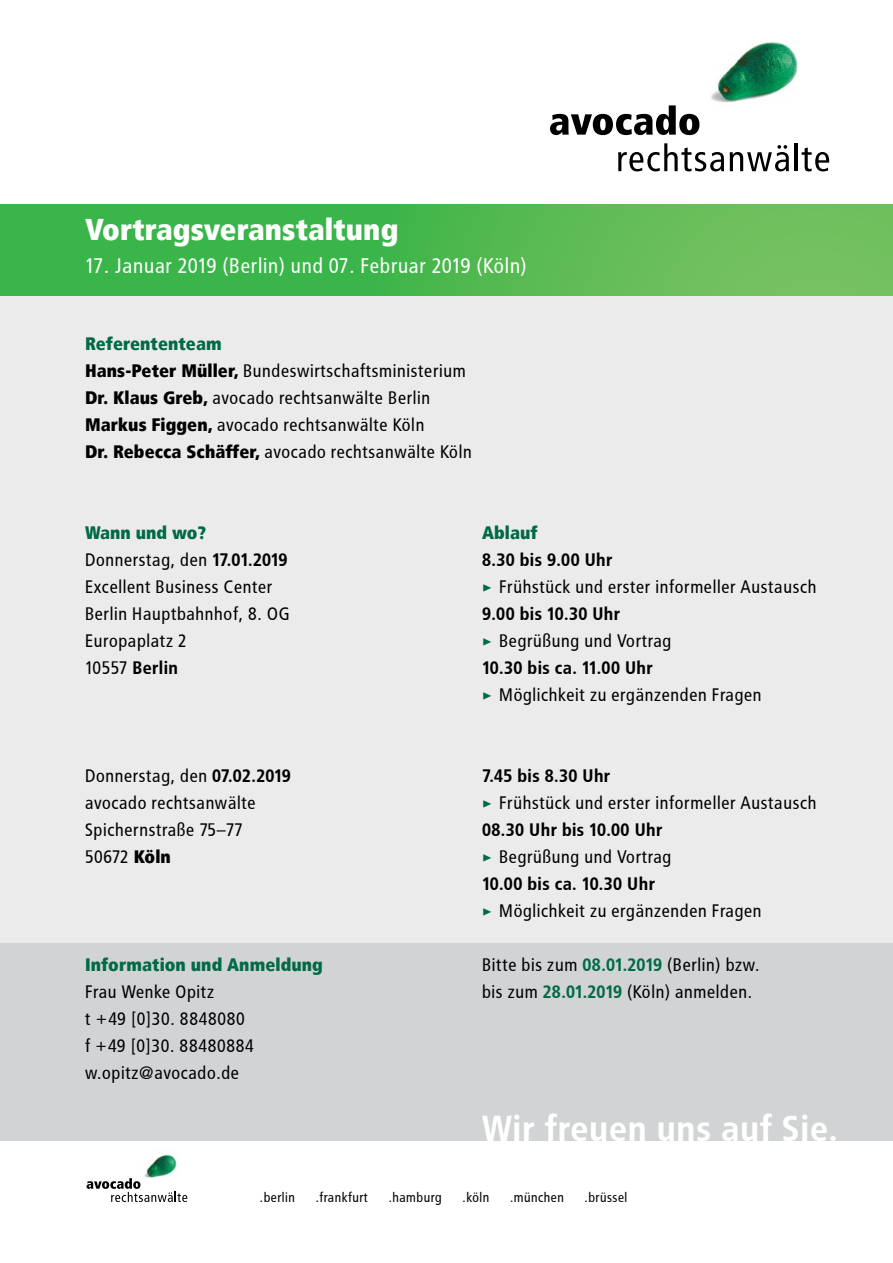
<style>
.page{position:relative;width:893px;height:1263px;background:#fff}
.page>*{position:absolute;margin:0;border:0;box-sizing:border-box;transform-origin:0 0}
.t1{font:700 36px "Avocado";color:#fff}
.t2{font:900 30px "Avocado";color:#fff}
.t3{font:21px "Avocado";color:#fff}
.t4{font:18px/27px "Avocado";color:#000}
.t5{font:900 18px "Avocado";color:#006a45}
.t6{font:13.5px "Avocado";color:#000}
.s1{font-weight:900;color:#006a45}
.s2{font-weight:900}
.s3{font-weight:700}
.s4{font-weight:700;color:#006a45}
</style>
<div class="page">
<div style="left:0;top:296px;width:893px;height:845px;background:#ebebec"></div>
<img style="left:144px;top:1154px;width:33px;height:24px">
<svg style="left:87px;top:1178px;width:100px;height:24px"></svg>
<img style="left:711px;top:42px;width:87px;height:61px">
<svg style="left:550px;top:105px;width:149px;height:30px"></svg>
<svg style="left:618px;top:143px;width:106px;height:28px"></svg>
<svg style="left:730px;top:145px;width:59px;height:26px"></svg>
<hr style="left:795px;top:143px;width:3px;height:28px;background:#000">
<svg style="left:802px;top:147px;width:27px;height:24px"></svg>
<svg style="left:0;top:204px;width:893px;height:92px;background:#50b951"></svg>
<div style="left:0;top:944px;width:893px;height:197px;background:#d1d3d4"></div>
<h2 class="t2" style="left:85px;top:211px;width:315px">Vortragsveranstaltung</h2>
<p class="t3" style="left:85px;top:254px;width:444px">17. Januar 2019 (Berlin) und 07. Februar 2019 (Köln)</p>
<p class="t4" style="left:85px;top:330px;width:389px"><span class="s1">Referententeam<br></span><span class="s2">Hans-Peter Müller,</span> Bundeswirtschaftsministerium <span class="s2">Dr. Klaus Greb,</span> avocado rechtsanwälte Berlin <span class="s2">Markus Figgen,</span> avocado rechtsanwälte Köln<br><span class="s2">Dr. Rebecca Schäffer,</span> avocado rechtsanwälte Köln</p>
<p class="t4" style="left:85px;top:519px;width:207px"><span class="s1">Wann und wo?<br></span>Donnerstag, den <span class="s3">17.01.2019<br></span>Excellent Business Center<br>Berlin Hauptbahnhof, 8. OG<br>Europaplatz 2<br>10557 <span class="s3">Berlin</span></p>
<p class="t4" style="left:85px;top:762px;width:208px">Donnerstag, den <span class="s3">07.02.2019 </span>avocado rechtsanwälte<br>Spichernstraße 75–77<br>50672 <span class="s2">Köln</span></p>
<p class="t5" style="left:85px;top:953px;width:239px">Information und Anmeldung</p>
<p class="t4" style="left:85px;top:978px;width:171px">Frau Wenke Opitz<br>t +49 [0]30. 8848080 f +49 [0]30. 88480884 w.opitz@avocado.de</p>
<p class="t5" style="left:482px;top:521px;width:57px">Ablauf</p>
<p class="t4" style="left:482px;top:546px;width:336px"><span class="s3">8.30 bis 9.00 Uhr<br></span><span class="s4">¬</span> Frühstück und erster informeller Austausch<br><span class="s3">9.00 bis 10.30 Uhr<br></span><span class="s4">¬</span> Begrüßung und Vortrag<br><span class="s3">10.30 bis ca. 11.00 Uhr<br></span><span class="s4">¬</span> Möglichkeit zu ergänzenden Fragen</p>
<p class="t4" style="left:482px;top:762px;width:336px"><span class="s3">7.45 bis 8.30 Uhr<br></span><span class="s4">¬</span> Frühstück und erster informeller Austausch<br><span class="s3">08.30 Uhr bis 10.00 Uhr<br></span><span class="s4">¬</span> Begrüßung und Vortrag<br><span class="s3">10.00 bis ca. 10.30 Uhr<br></span><span class="s4">¬</span> Möglichkeit zu ergänzenden Fragen</p>
<p class="t4" style="left:482px;top:951px;width:279px">Bitte bis zum <span class="s4">08.01.2019</span> (Berlin) bzw. bis zum <span class="s4">28.01.2019</span> (Köln) anmelden.</p>
<h1 class="t1" style="left:482px;top:1107px;width:358px">Wir freuen uns auf Sie.</h1>
<p class="t6" style="left:260px;top:1189px;width:37px">.berlin</p>
<p class="t6" style="left:316px;top:1189px;width:54px">.frankfurt</p>
<p class="t6" style="left:389px;top:1189px;width:55px">.hamburg</p>
<p class="t6" style="left:463px;top:1189px;width:29px">.köln</p>
<p class="t6" style="left:510px;top:1189px;width:56px">.münchen</p>
<p class="t6" style="left:585px;top:1189px;width:45px">.brüssel</p>
</div>
